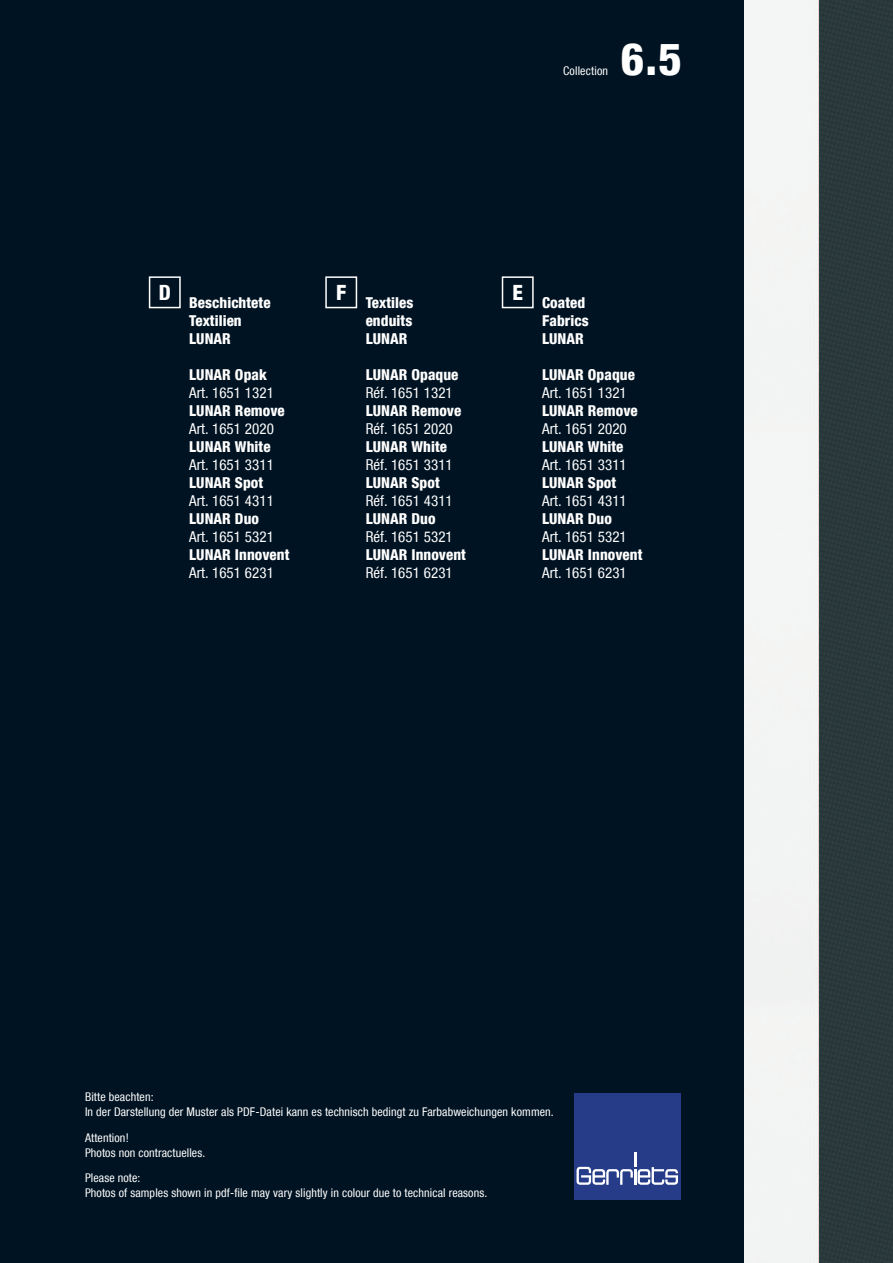
<style>
.page{position:relative;width:893px;height:1263px;background:#001322}
.page>*{position:absolute;margin:0;border:0;box-sizing:border-box;transform-origin:0 0}
.t1{font:800 condensed 45px "Helvetica Neue LT Com";color:#fff}
.t2{font:800 condensed 21px "Helvetica Neue LT Com";color:#fff}
.t3{font:800 condensed 15px/18px "Helvetica Neue LT Com";letter-spacing:.005em;color:#fff}
.t4{font:condensed 15px "Helvetica Neue LT Com";letter-spacing:.005em;color:#fff}
.t5{font:condensed 12px/15px "Helvetica Neue LT Com";letter-spacing:.01em;color:#fff}
</style>
<div class="page">
<div style="left:325px;top:276px;width:32px;height:32px;border:2px solid #fff"></div>
<div style="left:502px;top:276px;width:32px;height:32px;border:2px solid #fff"></div>
<div style="left:149px;top:276px;width:32px;height:32px;border:2px solid #fff"></div>
<img style="left:744px;top:0;width:149px;height:1263px">
<div style="left:574px;top:1093px;width:106px;height:106px;background:#263c89"></div>
<svg style="left:576px;top:1152px;width:102px;height:33px"></svg>
<p class="t5" style="left:563px;top:63px;width:46px">Collection</p>
<h1 class="t1" style="left:621px;top:31px;width:63px">6.5</h1>
<h2 class="t2" style="left:159px;top:280px;width:14px">D</h2>
<h2 class="t2" style="left:336px;top:280px;width:12px">F</h2>
<h2 class="t2" style="left:512px;top:280px;width:12px">E</h2>
<p class="t3" style="left:189px;top:294px;width:83px">Beschichtete<br>Textilien<br>LUNAR</p>
<p class="t3" style="left:189px;top:366px;width:79px">LUNAR Opak</p>
<p class="t4" style="left:189px;top:384px;width:86px">Art. 1651 1321</p>
<p class="t3" style="left:189px;top:402px;width:97px">LUNAR Remove</p>
<p class="t4" style="left:189px;top:420px;width:86px">Art. 1651 2020</p>
<p class="t3" style="left:189px;top:438px;width:83px">LUNAR White</p>
<p class="t4" style="left:189px;top:456px;width:86px">Art. 1651 3311</p>
<p class="t3" style="left:189px;top:474px;width:76px">LUNAR Spot</p>
<p class="t4" style="left:189px;top:492px;width:86px">Art. 1651 4311</p>
<p class="t3" style="left:189px;top:510px;width:71px">LUNAR Duo</p>
<p class="t4" style="left:189px;top:528px;width:86px">Art. 1651 5321</p>
<p class="t3" style="left:189px;top:546px;width:102px">LUNAR Innovent</p>
<p class="t4" style="left:189px;top:564px;width:86px">Art. 1651 6231</p>
<p class="t3" style="left:366px;top:294px;width:49px;text-align:justify">Textiles enduits LUNAR</p>
<p class="t3" style="left:366px;top:366px;width:94px">LUNAR Opaque</p>
<p class="t4" style="left:366px;top:384px;width:89px">Réf. 1651 1321</p>
<p class="t3" style="left:366px;top:402px;width:97px">LUNAR Remove</p>
<p class="t4" style="left:366px;top:420px;width:89px">Réf. 1651 2020</p>
<p class="t3" style="left:366px;top:438px;width:83px">LUNAR White</p>
<p class="t4" style="left:366px;top:456px;width:89px">Réf. 1651 3311</p>
<p class="t3" style="left:366px;top:474px;width:76px">LUNAR Spot</p>
<p class="t4" style="left:366px;top:492px;width:89px">Réf. 1651 4311</p>
<p class="t3" style="left:366px;top:510px;width:71px">LUNAR Duo</p>
<p class="t4" style="left:366px;top:528px;width:89px">Réf. 1651 5321</p>
<p class="t3" style="left:366px;top:546px;width:102px">LUNAR Innovent</p>
<p class="t4" style="left:366px;top:564px;width:89px">Réf. 1651 6231</p>
<p class="t3" style="left:542px;top:294px;width:48px">Coated<br>Fabrics<br>LUNAR</p>
<p class="t3" style="left:542px;top:366px;width:94px">LUNAR Opaque</p>
<p class="t4" style="left:542px;top:384px;width:86px">Art. 1651 1321</p>
<p class="t3" style="left:542px;top:402px;width:97px">LUNAR Remove</p>
<p class="t4" style="left:542px;top:420px;width:86px">Art. 1651 2020</p>
<p class="t3" style="left:542px;top:438px;width:83px">LUNAR White</p>
<p class="t4" style="left:542px;top:456px;width:86px">Art. 1651 3311</p>
<p class="t3" style="left:542px;top:474px;width:76px">LUNAR Spot</p>
<p class="t4" style="left:542px;top:492px;width:86px">Art. 1651 4311</p>
<p class="t3" style="left:542px;top:510px;width:71px">LUNAR Duo</p>
<p class="t4" style="left:542px;top:528px;width:86px">Art. 1651 5321</p>
<p class="t3" style="left:542px;top:546px;width:102px">LUNAR Innovent</p>
<p class="t4" style="left:542px;top:564px;width:86px">Art. 1651 6231</p>
<p class="t5" style="left:85px;top:1089px;width:470px">Bitte beachten:<br>In der Darstellung der Muster als PDF-Datei kann es technisch bedingt zu Farbabweichungen kommen.</p>
<p class="t5" style="left:85px;top:1130px;width:122px">Attention!<br>Photos non contractuelles.</p>
<p class="t5" style="left:85px;top:1170px;width:404px">Please note:<br>Photos of samples shown in pdf-file may vary slightly in colour due to technical reasons.</p>
</div>
